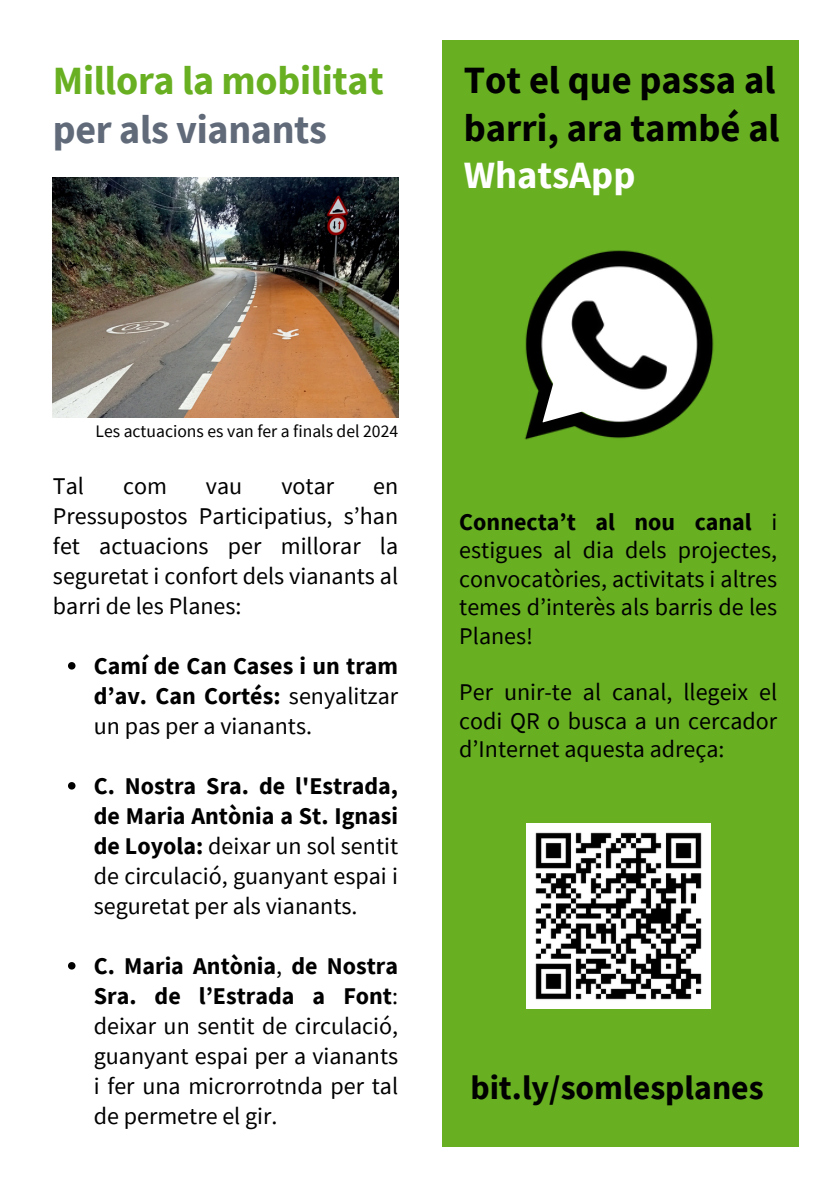
<style>
.page{position:relative;width:839px;height:1191px;background:#fff}
.page>*{position:absolute;margin:0;border:0;box-sizing:border-box;transform-origin:0 0}
.t1{font:700 40px/49.6px "Source Sans Pro";letter-spacing:-.01em;color:#68b022}
.t2{font:700 38.6px/47.8px "Source Sans Pro";color:#000;text-align:justify}
.t3{font:700 33.8px "Source Sans Pro";color:#000}
.t4{font:24px/30px "Source Sans Pro";color:#000;text-align:justify}
.t5{font:700 24px/30px "Source Sans Pro";color:#000;text-align:justify}
.t6{font:17.6px "Source Sans Pro";color:#000}
.s1{color:#606a79}
.s2{color:#fff}
.s3{font-weight:400}
.s4{font-weight:700}
</style>
<div class="page">
<div style="left:442px;top:40px;width:356px;height:1107px;background:#68b022"></div>
<img style="left:524px;top:250px;width:190px;height:190px">
<svg style="left:542px;top:373px;width:49px;height:50px;background:#bdbebd"></svg>
<img style="left:53px;top:177px;width:345px;height:240px">
<img style="left:526px;top:824px;width:184px;height:184px">
<svg style="left:68px;top:662px;width:7px;height:8px"></svg>
<svg style="left:68px;top:782px;width:7px;height:8px"></svg>
<svg style="left:68px;top:962px;width:7px;height:8px"></svg>
<p class="t1" style="left:53px;top:55px;width:332px">Millora la mobilitat <span class="s1">per als vianants</span></p>
<h1 class="t2" style="left:463px;top:55px;width:317px">Tot el que passa al barri, ara també al <span class="s2">WhatsApp</span></h1>
<p class="t6" style="left:95px;top:420px;width:304px">Les actuacions es van fer a finals del 2024</p>
<p class="t4" style="left:53px;top:471px;width:33px">Tal</p>
<p class="t4" style="left:123px;top:471px;width:45px">com</p>
<p class="t4" style="left:206px;top:471px;width:38px">vau</p>
<p class="t4" style="left:281px;top:471px;width:54px">votar</p>
<p class="t4" style="left:53px;top:471px;width:346px;text-indent:320px">en Pressupostos Participatius, s’han fet actuacions per millorar la seguretat i confort dels vianants al barri de les Planes:</p>
<h1 class="t5" style="left:94px;top:651px;width:306px">Camí de Can Cases i un tram d’av. Can Cortés: <span class="s3">senyalitzar un pas per a vianants.</span></h1>
<p class="t4" style="left:94px;top:771px;width:306px"><span class="s4">C. Nostra Sra. de l'Estrada, de Maria Antònia a St. Ignasi de Loyola:</span> deixar un sol sentit de circulació, guanyant espai i seguretat per als vianants.</p>
<h3 class="t4" style="left:94px;top:951px;width:306px"><span class="s4">C. Maria Antònia</span>, <span class="s4">de Nostra Sra. de l’Estrada a Font</span>: deixar un sentit de circulació, guanyant espai per a vianants i fer una microrrotnda per tal de permetre el gir.</h3>
<p class="t4" style="left:459px;top:507px;width:319px;line-height:28.4px"><span class="s4">Connecta’t al nou canal</span> i estigues al dia dels projectes, convocatòries, activitats i altres temes d’interès als barris de les Planes!</p>
<h3 class="t4" style="left:459px;top:678px;width:319px;line-height:28.4px">Per unir-te al canal, llegeix el codi QR o busca a un cercador d’Internet aquesta adreça:</h3>
<p class="t3" style="left:470px;top:1065px;width:295px">bit.ly/somlesplanes</p>
</div>
